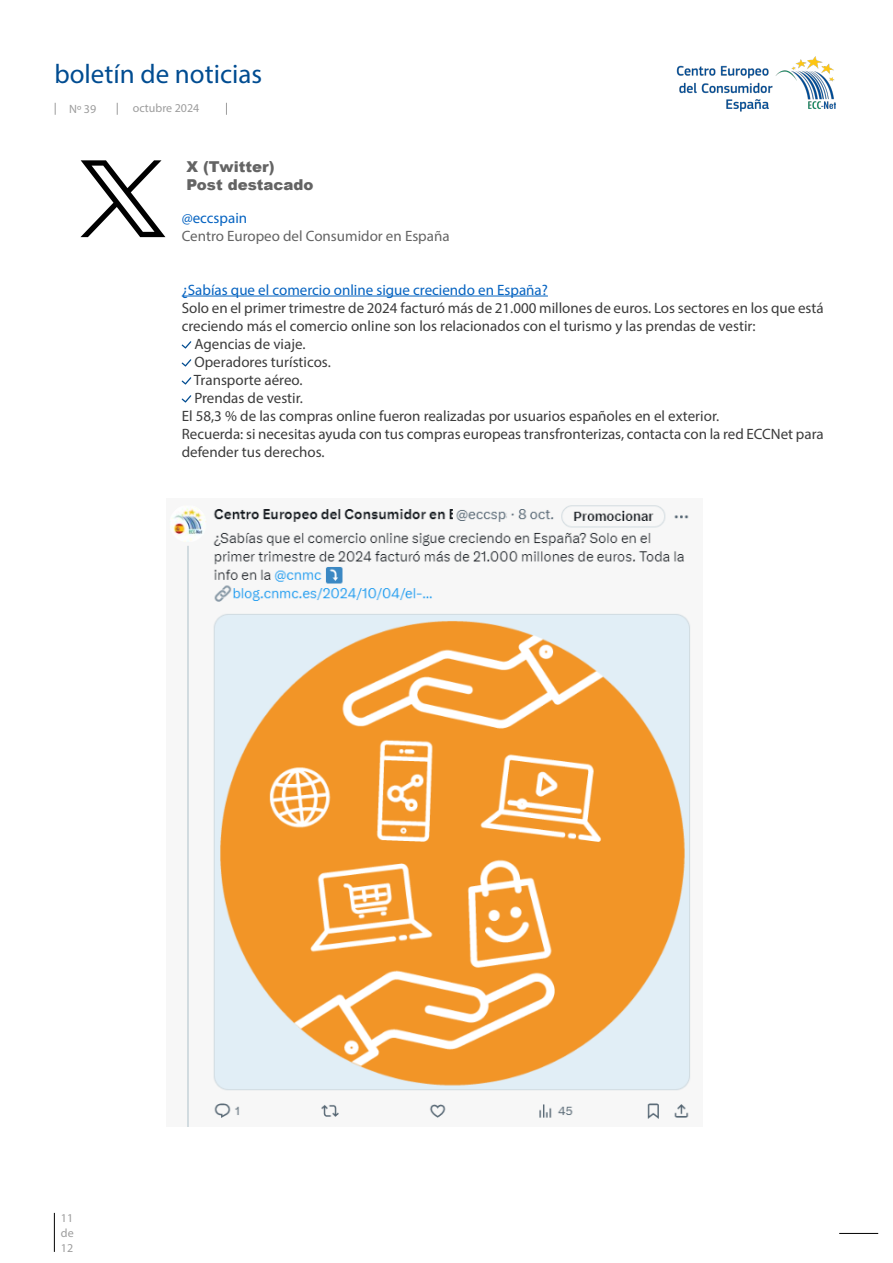
<style>
.page{position:relative;width:893px;height:1263px;background:#fff}
.page>*{position:absolute;margin:0;border:0;box-sizing:border-box;transform-origin:0 0}
.t1{font:27px "Myriad Pro";color:#004c91}
.t2{font:15px "Myriad Pro";color:#3c3c3c}
.t3{font:15px "Myriad Pro";color:#0563c1}
.t4{font:15px "Myriad Pro";color:#646464}
.t5{font:900 15px/18px "Arial";color:#646464}
.t6{font:12px/15px "Myriad Pro";color:#9d9d9d;text-align:justify}
</style>
<div class="page">
<svg style="left:55px;top:103px;width:1px;height:12px"></svg>
<svg style="left:117px;top:103px;width:1px;height:12px"></svg>
<svg style="left:226px;top:103px;width:1px;height:12px"></svg>
<hr style="left:839px;top:1233px;width:39px;height:1px;background:#000">
<img style="left:676px;top:56px;width:159px;height:56px">
<hr style="left:54px;top:1213px;width:1px;height:39px;background:#000">
<svg style="left:80px;top:160px;width:85px;height:77px"></svg>
<hr style="left:182px;top:296px;width:366px;height:1px;background:#0563c1">
<svg style="left:182px;top:341px;width:9px;height:7px"></svg>
<svg style="left:182px;top:359px;width:9px;height:7px"></svg>
<svg style="left:182px;top:377px;width:9px;height:7px"></svg>
<svg style="left:182px;top:395px;width:9px;height:7px"></svg>
<img style="left:169px;top:505px;width:522px;height:621px">
<h1 class="t1" style="left:54px;top:57px;width:209px">boletín de noticias</h1>
<p class="t6" style="left:69px;top:101px;width:29px">Nº 39</p>
<p class="t6" style="left:133px;top:101px;width:68px">octubre 2024</p>
<p class="t5" style="left:186px;top:157px;width:129px">X (Twitter)<br>Post destacado</p>
<p class="t3" style="left:182px;top:208px;width:67px">@eccspain</p>
<p class="t4" style="left:182px;top:226px;width:269px">Centro Europeo del Consumidor en España</p>
<p class="t3" style="left:182px;top:280px;width:368px">¿Sabías que el comercio online sigue creciendo en España?</p>
<p class="t2" style="left:182px;top:298px;width:643px">Solo en el primer trimestre de 2024 facturó más de 21.000 millones de euros. Los sectores en los que está</p>
<p class="t2" style="left:182px;top:316px;width:575px">creciendo más el comercio online son los relacionados con el turismo y las prendas de vestir:</p>
<p class="t2" style="left:194px;top:334px;width:112px">Agencias de viaje.</p>
<p class="t2" style="left:194px;top:352px;width:138px">Operadores turísticos.</p>
<p class="t2" style="left:194px;top:370px;width:110px">Transporte aéreo.</p>
<p class="t2" style="left:194px;top:388px;width:110px">Prendas de vestir.</p>
<p class="t2" style="left:182px;top:406px;width:539px">El 58,3 % de las compras online fueron realizadas por usuarios españoles en el exterior.</p>
<p class="t2" style="left:182px;top:424px;width:643px">Recuerda: si necesitas ayuda con tus compras europeas transfronterizas, contacta con la red ECCNet para</p>
<p class="t2" style="left:182px;top:442px;width:144px">defender tus derechos.</p>
<p class="t6" style="left:61px;top:1210px;width:14px">11 de 12</p>
</div>
